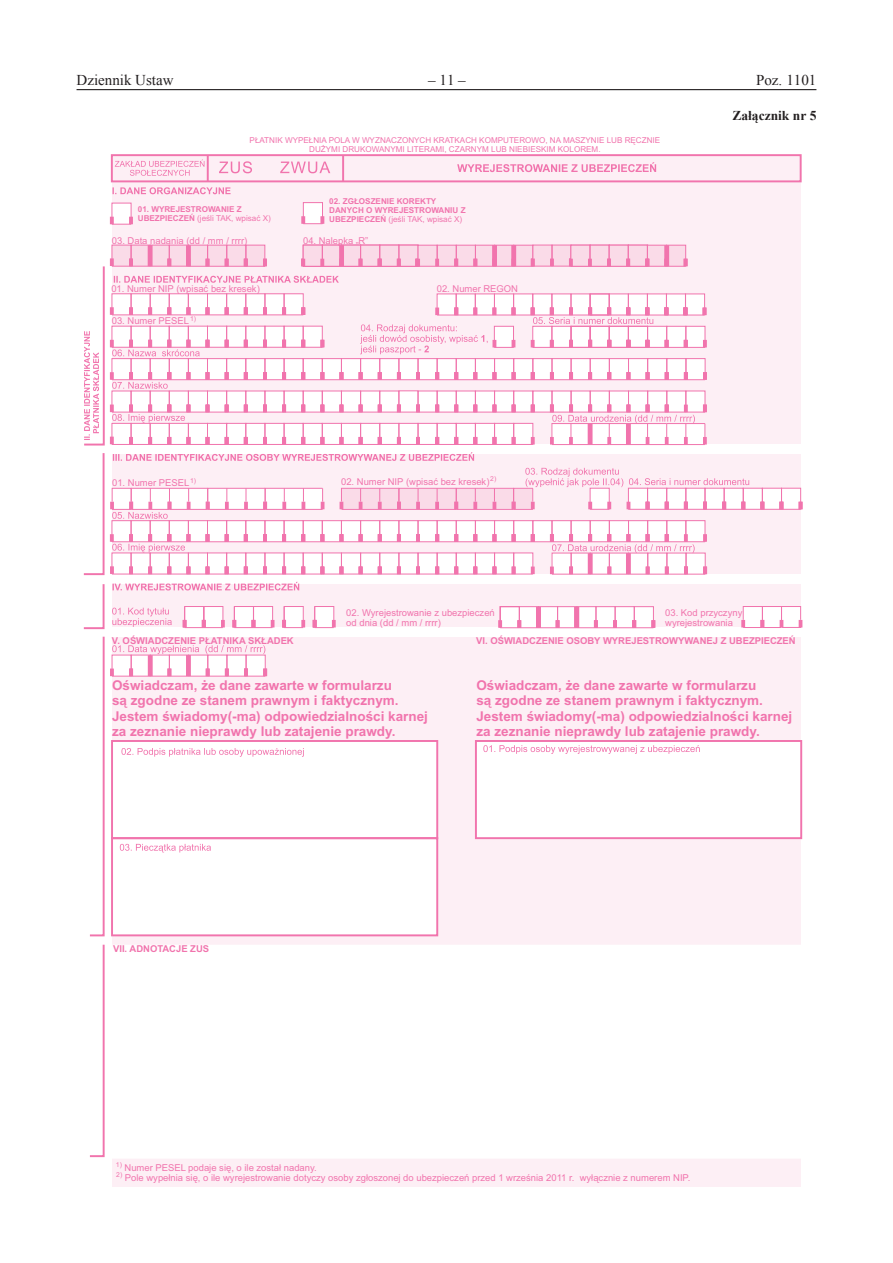
<style>
.page{position:relative;width:893px;height:1263px;background:#fff}
.page>*{position:absolute;margin:0;border:0;box-sizing:border-box;transform-origin:0 0}
.t1{font:15px "Times New Roman";color:#231f20}
.t2{font:700 13.5px/15.1px "Arial";color:#f174ad}
.t3{font:700 13.5px "Times New Roman";color:#231f20}
.t4{font:9.45px/10.5px "Arial";color:#f174ad}
.t5{font:700 9.45px "Arial";color:#f174ad}
.t6{font:8.1px/9px "Arial";color:#f174ad;text-align:center}
.t7{font:700 8.1px/9px "Arial";color:#f174ad}
.t8{font:6.75px "Arial";color:#f174ad}
.s1{font-weight:400}
</style>
<div class="page">
<hr style="left:77px;top:89px;width:739px;height:1px;background:#231f20">
<div style="left:112px;top:155px;width:689px;height:1031px;background:#fdeff5"></div>
<div style="left:112px;top:245px;width:76px;height:21px;background:#fadbe8"></div>
<div style="left:188px;top:245px;width:77px;height:21px;background:#fadbe8"></div>
<div style="left:112px;top:946px;width:688px;height:211px;background:#fff"></div>
<div style="left:110px;top:945px;width:692px;height:214px;border:3px solid #fff"></div>
<div style="left:112px;top:741px;width:325px;height:97px;background:#fff"></div>
<div style="left:112px;top:838px;width:325px;height:97px;background:#fff"></div>
<div style="left:475px;top:741px;width:325px;height:97px;background:#fff"></div>
<div style="left:112px;top:627px;width:689px;height:10px;background:#fff"></div>
<div style="left:112px;top:574px;width:689px;height:9px;background:#fff"></div>
<div style="left:112px;top:203px;width:19px;height:21px;background:#fff"></div>
<div style="left:303px;top:203px;width:19px;height:21px;background:#fff"></div>
<div style="left:112px;top:203px;width:19px;height:21px;border:1px solid #f174ad"></div>
<div style="left:303px;top:202px;width:20px;height:22px;border:1px solid #f174ad"></div>
<svg style="left:110px;top:217px;width:23px;height:8px"></svg>
<svg style="left:301px;top:216px;width:23px;height:8px"></svg>
<div style="left:112px;top:245px;width:19px;height:21px;border:1px solid #f174ad"></div>
<div style="left:131px;top:245px;width:19px;height:21px;border:1px solid #f174ad"></div>
<div style="left:227px;top:245px;width:19px;height:21px;border:1px solid #f174ad"></div>
<div style="left:207px;top:245px;width:20px;height:21px;border:1px solid #f174ad"></div>
<div style="left:188px;top:245px;width:20px;height:21px;border:1px solid #f174ad"></div>
<div style="left:246px;top:245px;width:19px;height:21px;border:1px solid #f174ad"></div>
<div style="left:150px;top:245px;width:19px;height:21px;border:1px solid #f174ad"></div>
<div style="left:169px;top:245px;width:20px;height:21px;border:1px solid #f174ad"></div>
<div style="left:148px;top:245px;width:5px;height:21px;background:#f174ad"></div>
<div style="left:186px;top:245px;width:5px;height:21px;background:#f174ad"></div>
<svg style="left:313px;top:606px;width:23px;height:22px"></svg>
<svg style="left:89px;top:944px;width:16px;height:214px"></svg>
<hr style="left:207px;top:156px;width:2px;height:25px;background:#f174ad">
<hr style="left:342px;top:155px;width:2px;height:26px;background:#f174ad">
<div style="left:111px;top:154px;width:691px;height:28px;border:2px solid #f174ad"></div>
<div style="left:475px;top:740px;width:327px;height:99px;border:2px solid #f174ad"></div>
<div style="left:111px;top:837px;width:327px;height:99px;border:2px solid #f174ad"></div>
<div style="left:111px;top:740px;width:327px;height:99px;border:2px solid #f174ad"></div>
<svg style="left:483px;top:745px;width:217px;height:9px"></svg>
<svg style="left:83px;top:582px;width:222px;height:355px"></svg>
<svg style="left:457px;top:162px;width:199px;height:10px"></svg>
<svg style="left:112px;top:187px;width:119px;height:7px"></svg>
<svg style="left:115px;top:159px;width:89px;height:17px"></svg>
<svg style="left:219px;top:161px;width:111px;height:12px"></svg>
<div style="left:303px;top:245px;width:115px;height:21px;background:#fadbe8"></div>
<div style="left:360px;top:245px;width:20px;height:21px;border:1px solid #f174ad"></div>
<div style="left:341px;top:245px;width:20px;height:21px;border:1px solid #f174ad"></div>
<div style="left:322px;top:245px;width:20px;height:21px;border:1px solid #f174ad"></div>
<div style="left:303px;top:245px;width:20px;height:21px;border:1px solid #f174ad"></div>
<div style="left:380px;top:245px;width:19px;height:21px;border:1px solid #f174ad"></div>
<div style="left:399px;top:245px;width:19px;height:21px;border:1px solid #f174ad"></div>
<div style="left:418px;top:245px;width:115px;height:21px;background:#fadbe8"></div>
<div style="left:475px;top:245px;width:20px;height:21px;border:1px solid #f174ad"></div>
<div style="left:456px;top:245px;width:20px;height:21px;border:1px solid #f174ad"></div>
<div style="left:437px;top:245px;width:19px;height:21px;border:1px solid #f174ad"></div>
<div style="left:418px;top:245px;width:19px;height:21px;border:1px solid #f174ad"></div>
<div style="left:494px;top:245px;width:20px;height:21px;border:1px solid #f174ad"></div>
<div style="left:514px;top:245px;width:19px;height:21px;border:1px solid #f174ad"></div>
<div style="left:533px;top:245px;width:115px;height:21px;background:#fadbe8"></div>
<div style="left:552px;top:245px;width:19px;height:21px;border:1px solid #f174ad"></div>
<div style="left:533px;top:245px;width:19px;height:21px;border:1px solid #f174ad"></div>
<div style="left:571px;top:245px;width:115px;height:21px;background:#fadbe8"></div>
<div style="left:628px;top:245px;width:19px;height:21px;border:1px solid #f174ad"></div>
<div style="left:609px;top:245px;width:19px;height:21px;border:1px solid #f174ad"></div>
<div style="left:590px;top:245px;width:19px;height:21px;border:1px solid #f174ad"></div>
<div style="left:571px;top:245px;width:19px;height:21px;border:1px solid #f174ad"></div>
<div style="left:647px;top:245px;width:20px;height:21px;border:1px solid #f174ad"></div>
<div style="left:666px;top:245px;width:20px;height:21px;border:1px solid #f174ad"></div>
<div style="left:339px;top:245px;width:5px;height:21px;background:#f174ad"></div>
<div style="left:492px;top:245px;width:5px;height:21px;background:#f174ad"></div>
<div style="left:511px;top:245px;width:5px;height:21px;background:#f174ad"></div>
<div style="left:664px;top:245px;width:5px;height:21px;background:#f174ad"></div>
<div style="left:501px;top:607px;width:152px;height:21px;background:#fff"></div>
<div style="left:574px;top:607px;width:5px;height:21px;background:#f17cb2"></div>
<div style="left:519px;top:606px;width:20px;height:22px;border:1px solid #f174ad"></div>
<div style="left:536px;top:607px;width:5px;height:21px;background:#f174ad"></div>
<div style="left:615px;top:606px;width:19px;height:22px;border:1px solid #f174ad"></div>
<div style="left:596px;top:606px;width:19px;height:22px;border:1px solid #f174ad"></div>
<div style="left:577px;top:606px;width:19px;height:22px;border:1px solid #f174ad"></div>
<div style="left:634px;top:606px;width:20px;height:22px;border:1px solid #f174ad"></div>
<svg style="left:498px;top:620px;width:157px;height:8px"></svg>
<div style="left:538px;top:606px;width:20px;height:22px;border:1px solid #f174ad"></div>
<div style="left:557px;top:606px;width:20px;height:22px;border:1px solid #f174ad"></div>
<div style="left:500px;top:606px;width:19px;height:22px;border:1px solid #f174ad"></div>
<div style="left:743px;top:606px;width:57px;height:21px;background:#fff"></div>
<div style="left:743px;top:606px;width:19px;height:14px;border:1px solid #f174ad"></div>
<div style="left:781px;top:606px;width:20px;height:14px;border:1px solid #f174ad"></div>
<div style="left:762px;top:606px;width:20px;height:14px;border:1px solid #f174ad"></div>
<svg style="left:741px;top:620px;width:61px;height:8px"></svg>
<svg style="left:83px;top:258px;width:719px;height:318px"></svg>
<div style="left:590px;top:553px;width:19px;height:21px;border:1px solid #f174ad"></div>
<h1 class="t1" style="left:77px;top:70px;width:99px">Dziennik Ustaw</h1>
<h1 class="t1" style="left:428px;top:70px;width:39px">– 11 –</h1>
<h1 class="t1" style="left:756px;top:70px;width:62px">Poz. 1101</h1>
<p class="t6" style="left:250px;top:137px;width:412px">P£ATNIK WYPE£NIA POLA W WYZNACZONYCH KRATKACH KOMPUTEROWO, NA MASZYNIE LUB RÊCZNIE<br>DU¯YMI DRUKOWANYMI LITERAMI, CZARNYM LUB NIEBIESKIM KOLOREM.</p>
<p class="t7" style="left:138px;top:206px;width:134px">01. WYREJESTROWANIE Z<br>UBEZPIECZEÑ <span class="s1">(jeœli TAK, wpisaæ X)</span></p>
<p class="t7" style="left:329px;top:198px;width:138px">02. ZG£OSZENIE KOREKTY<br>DANYCH O WYREJESTROWANIU Z<br>UBEZPIECZEÑ <span class="s1">(jeœli TAK, wpisaæ X)</span></p>
<p class="t4" style="left:112px;top:236px;width:137px">03. Data nadania (dd / mm / rrrr)</p>
<p class="t4" style="left:111px;top:285px;width:150px">01. Numer NIP (wpisaæ bez kresek)</p>
<p class="t4" style="left:112px;top:317px;width:79px">03. Numer PESEL</p>
<p class="t8" style="left:190px;top:314px;width:8px">1)</p>
<p class="t4" style="left:303px;top:236px;width:67px">04. Nalepka R”</p>
<p class="t4" style="left:356px;top:241px;width:5px">”</p>
<p class="t4" style="left:437px;top:285px;width:83px">02. Numer REGON</p>
<p class="t4" style="left:112px;top:478px;width:79px">01. Numer PESEL</p>
<p class="t4" style="left:341px;top:477px;width:157px">02. Numer NIP (wpisaæ bez kresek) <sup>2)</sup></p>
<p class="t8" style="left:190px;top:476px;width:8px">1)</p>
<h2 class="t3" style="left:732px;top:106px;width:86px">Załącznik nr 5</h2>
<p class="t4" style="left:346px;top:608px;width:150px">02. Wyrejestrowanie z ubezpieczeñ od dnia (dd / mm / rrrr)</p>
<p class="t4" style="left:665px;top:608px;width:79px">03. Kod przyczyny wyrejestrowania</p>
<p class="t5" style="left:112px;top:634px;width:183px">V. OŒWIADCZENIE P£ATNIKA SK£ADEK</p>
<p class="t5" style="left:476px;top:634px;width:321px">VI. OŒWIADCZENIE OSOBY WYREJESTROWYWANEJ Z UBEZPIECZEÑ</p>
<h2 class="t2" style="left:112px;top:679px;width:318px">Oœwiadczam, ¿e dane zawarte w formularzu<br>s¹ zgodne ze stanem prawnym i faktycznym.<br>Jestem œwiadomy(-ma) odpowiedzialnoœci karnej za zeznanie nieprawdy lub zatajenie prawdy.</h2>
<h2 class="t2" style="left:476px;top:679px;width:318px">Oœwiadczam, ¿e dane zawarte w formularzu<br>s¹ zgodne ze stanem prawnym i faktycznym.<br>Jestem œwiadomy(-ma) odpowiedzialnoœci karnej za zeznanie nieprawdy lub zatajenie prawdy.</h2>
<p class="t5" style="left:113px;top:942px;width:98px">VII. ADNOTACJE ZUS</p>
<p class="t4" style="left:116px;top:1163px;width:202px"><sup>1)</sup> Numer PESEL podaje siê, o ile zosta³ nadany.</p>
<p class="t4" style="left:116px;top:1173px;width:575px"><sup>2)</sup> Pole wype³nia siê, o ile wyrejestrowanie dotyczy osoby zg³oszonej do ubezpieczeñ przed 1 wrzeœnia 2011 r. wy³¹cznie z numerem NIP.</p>
</div>
